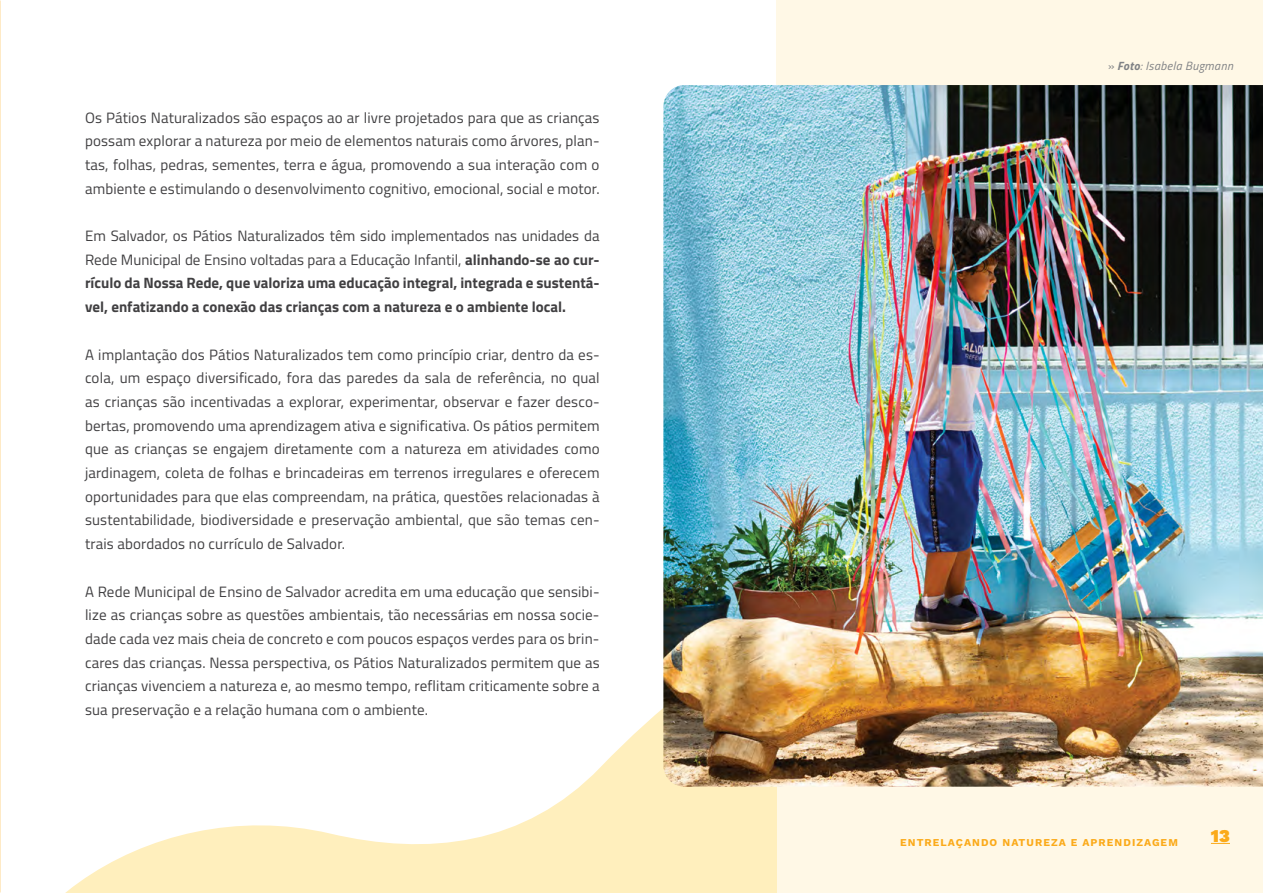
<style>
.page{position:relative;width:1263px;height:893px;background:#fff}
.page>*{position:absolute;margin:0;border:0;box-sizing:border-box;transform-origin:0 0}
.t1{font:900 18px "Work Sans";color:#fbaa19}
.t2{font:15px/23.7px "Titillium";letter-spacing:.01em;color:#414042;text-align:justify}
.t3{font:700 15px/23.7px "Titillium";color:#414042;text-align:justify}
.t4{font:italic 12px "Titillium";letter-spacing:.03em;color:#808285}
.t5{font:700 10.5px "Work Sans";letter-spacing:.1em;color:#fbaa19}
.s1{font-weight:400}
.s2{font-style:normal}
.s3{font-weight:700}
</style>
<div class="page">
<div style="left:776px;top:0;width:487px;height:893px;background:#fff8e6"></div>
<svg style="left:1211px;top:843px;width:19px;height:1px"></svg>
<svg style="left:0;top:0;width:1px;height:621px"></svg>
<svg style="left:0;top:621px;width:776px;height:272px"></svg>
<img style="left:663px;top:85px;width:600px;height:702px">
<p class="t2" style="left:85px;top:105px;width:516px">Os Pátios Naturalizados são espaços ao ar livre projetados para que as crianças possam explorar a natureza por meio de elementos naturais como árvores, plan&shy;tas, folhas, pedras, sementes, terra e água, promovendo a sua interação com o ambiente e estimulando o desenvolvimento cognitivo, emocional, social e motor.</p>
<p class="t3" style="left:85px;top:223px;width:516px"><span class="s1">Em Salvador, os Pátios Naturalizados têm sido implementados nas unidades da Rede Municipal de Ensino voltadas para a Educação Infantil,</span> alinhando-se ao cur&shy;rículo da Nossa Rede, que valoriza uma educação integral, integrada e sustentá&shy;vel, enfatizando a conexão das crianças com a natureza e o ambiente local.</p>
<p class="t2" style="left:85px;top:342px;width:516px">A implantação dos Pátios Naturalizados tem como princípio criar, dentro da es&shy;cola, um espaço diversificado, fora das paredes da sala de referência, no qual as crianças são incentivadas a explorar, experimentar, observar e fazer desco&shy;bertas, promovendo uma aprendizagem ativa e significativa. Os pátios permitem que as crianças se engajem diretamente com a natureza em atividades como jardinagem, coleta de folhas e brincadeiras em terrenos irregulares e oferecem oportunidades para que elas compreendam, na prática, questões relacionadas à sustentabilidade, biodiversidade e preservação ambiental, que são temas cen&shy;trais abordados no currículo de Salvador.</p>
<p class="t2" style="left:85px;top:579px;width:516px">A Rede Municipal de Ensino de Salvador acredita em uma educação que sensibi&shy;lize as crianças sobre as questões ambientais, tão necessárias em nossa socie&shy;dade cada vez mais cheia de concreto e com poucos espaços verdes para os brin&shy;cares das crianças. Nessa perspectiva, os Pátios Naturalizados permitem que as crianças vivenciem a natureza e, ao mesmo tempo, reflitam criticamente sobre a sua preservação e a relação humana com o ambiente.</p>
<p class="t4" style="left:1108px;top:57px;width:126px"><span class="s2">»</span> <span class="s3">Foto</span>: Isabela Bugmann</p>
<p class="t5" style="left:900px;top:837px;width:279px">ENTRELAÇANDO NATUREZA E APRENDIZAGEM</p>
<p class="t1" style="left:1211px;top:825px;width:21px">13</p>
</div>
